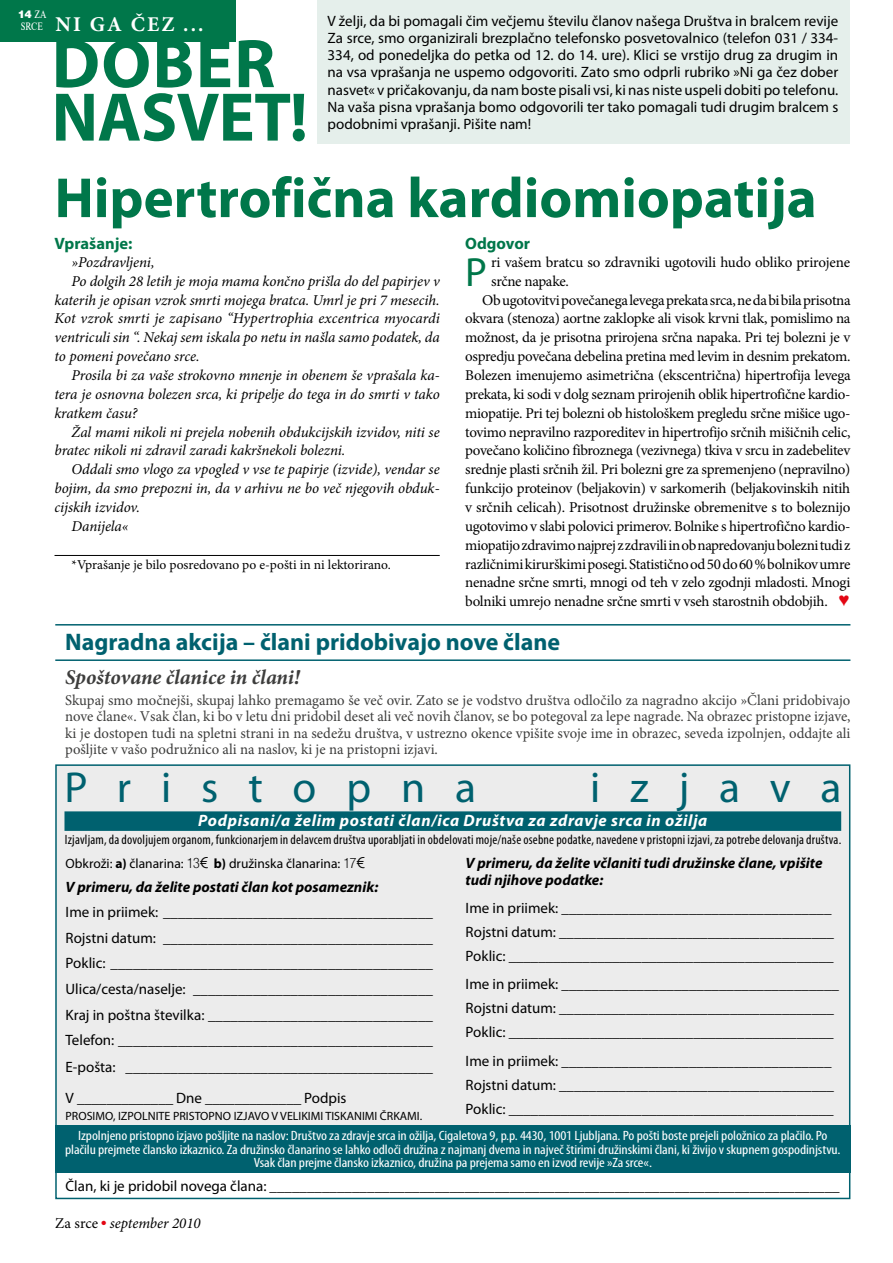
<style>
.page{position:relative;width:893px;height:1263px;background:#fff}
.page>*{position:absolute;margin:0;border:0;box-sizing:border-box;transform-origin:0 0}
.t1{font:700 69.3px/53.4px "Myriad Pro";color:#00774a}
.t2{font:700 57px "Myriad Pro";color:#00774a}
.t3{font:43.5px "Myriad Pro";letter-spacing:.69em;color:#00616f}
.t4{font:40.95px "Myriad Pro";color:#00774a}
.t5{font:700 24px "Myriad Pro";color:#00616f}
.t6{font:italic 700 21px "Minion Pro";letter-spacing:-.005em;color:#3d3d3c}
.t7{font:700 21px "Minion Pro";letter-spacing:.1em;color:#fff}
.t8{font:italic 700 16.5px "Myriad Pro";letter-spacing:.04em;color:#fff}
.t9{font:700 16.5px "Myriad Pro";color:#00774a}
.t10{font:15px/17.2px "Myriad Pro";color:#000}
.t11{font:15px "Minion Pro";letter-spacing:-.02em;color:#000}
.t12{font:italic 15px "Minion Pro";letter-spacing:-.005em;color:#000}
.t13{font:15px/16.5px "Minion Pro";color:#3d3d3c;text-align:justify}
.t14{font:italic 700 15px/17px "Myriad Pro";color:#000}
.t15{font:condensed 13.5px/13.5px "Myriad Pro";letter-spacing:-.005em;color:#fff;text-align:center;scale:1.15 1}
.t16{font:condensed 13.5px "Myriad Pro";letter-spacing:.015em;color:#000}
.t17{font:13.5px "Minion Pro";color:#000}
.t18{font:13.5px "Myriad Pro";color:#000}
.t19{font:12px "Myriad Pro";color:#000}
.t20{font:11.25px "Nimbus San DEE Blac";color:#fff}
.t21{font:6px "Dixieland";color:#e30613}
.s1{font-family:"Nimbus Rom DEE"}
.s2{font-family:"Nimbus Rom DEE";font-weight:400;font-size:11.25px}
.s3{font-weight:700}
.s4{font-family:"Nimbus San DEE Ligh Cond";font-size:15px}
.s5{font-family:"Century Gothic";font-size:15px}
</style>
<div class="page">
<div style="left:0;top:0;width:236px;height:41px;background:#00774a"></div>
<div style="left:317px;top:0;width:532px;height:144px;background:#e5efeb"></div>
<hr style="left:55px;top:555px;width:385px;height:1px;background:#000">
<hr style="left:55px;top:659px;width:795px;height:2px;background:#00616f">
<div style="left:56px;top:765px;width:794px;height:389px;background:#ececec"></div>
<div style="left:64px;top:811px;width:777px;height:20px;background:#00616f"></div>
<div style="left:55px;top:1125px;width:795px;height:48px;background:#00616f"></div>
<div style="left:55px;top:764px;width:795px;height:435px;border:2px solid #00616f"></div>
<hr style="left:55px;top:624px;width:795px;height:1px;background:#00616f">
<p class="t20" style="left:17px;top:8px;width:30px">14 <span class="s1">ZA</span></p>
<h3 class="t7" style="left:21px;top:9px;width:184px"><span class="s2">SRCE</span> NI GA ČEZ ...</h3>
<h1 class="t1" style="left:52px;top:38px;width:45px">dober nasvet</h1>
<h1 class="t1" style="left:290px;top:91px;width:20px">!</h1>
<p class="t10" style="left:328px;top:12px;width:512px;text-align:justify">V želji, da bi pomagali čim večjemu številu članov našega Društva in bralcem revije Za srce, smo organizirali brezplačno telefonsko posvetovalnico (telefon 031 / 334- 334, od ponedeljka do petka od 12. do 14. ure). Klici se vrstijo drug za drugim in na vsa vprašanja ne uspemo odgovoriti. Zato smo odprli rubriko »Ni ga čez dober nasvet« v pričakovanju, da nam boste pisali vsi, ki nas niste uspeli dobiti po telefonu.<br>Na vaša pisna vprašanja bomo odgovorili ter tako pomagali tudi drugim bralcem s podobnimi vprašanji. Pišite nam!</p>
<h2 class="t2" style="left:55px;top:166px;width:764px">Hipertrofična kardiomiopatija</h2>
<p class="t9" style="left:465px;top:235px;width:66px">Odgovor</p>
<h3 class="t4" style="left:465px;top:250px;width:23px">P</h3>
<p class="t11" style="left:491px;top:252px;width:360px">ri vašem bratcu so zdravniki ugotovili hudo obliko prirojene</p>
<p class="t9" style="left:55px;top:235px;width:80px">Vprašanje:</p>
<p class="t12" style="left:72px;top:252px;width:84px">»Pozdravljeni,</p>
<p class="t12" style="left:72px;top:271px;width:370px">Po dolgih 28 letih je moja mama končno prišla do del papirjev v</p>
<p class="t12" style="left:55px;top:290px;width:387px">katerih je opisan vzrok smrti mojega bratca. Umrl je pri 7 mesecih.</p>
<p class="t12" style="left:55px;top:308px;width:387px">Kot vzrok smrti je zapisano “Hypertrophia excentrica myocardi</p>
<p class="t12" style="left:55px;top:327px;width:387px">ventriculi sin “. Nekaj sem iskala po netu in našla samo podatek, da</p>
<p class="t12" style="left:55px;top:346px;width:147px">to pomeni povečano srce.</p>
<p class="t12" style="left:72px;top:365px;width:370px">Prosila bi za vaše strokovno mnenje in obenem še vprašala ka-</p>
<p class="t12" style="left:55px;top:384px;width:387px">tera je osnovna bolezen srca, ki pripelje do tega in do smrti v tako</p>
<p class="t12" style="left:55px;top:403px;width:84px">kratkem času?</p>
<p class="t12" style="left:72px;top:422px;width:370px">Žal mami nikoli ni prejela nobenih obdukcijskih izvidov, niti se</p>
<p class="t12" style="left:55px;top:440px;width:292px">bratec nikoli ni zdravil zaradi kakršnekoli bolezni.</p>
<p class="t12" style="left:72px;top:459px;width:370px">Oddali smo vlogo za vpogled v vse te papirje (izvide), vendar se</p>
<p class="t12" style="left:55px;top:478px;width:387px">bojim, da smo prepozni in, da v arhivu ne bo več njegovih obduk-</p>
<p class="t12" style="left:55px;top:497px;width:87px">cijskih izvidov.</p>
<p class="t12" style="left:72px;top:516px;width:58px">Danijela«</p>
<p class="t17" style="left:72px;top:555px;width:321px">*Vprašanje je bilo posredovano po e-pošti in ni lektorirano.</p>
<p class="t11" style="left:491px;top:271px;width:79px">srčne napake.</p>
<p class="t11" style="left:482px;top:290px;width:370px">Ob ugotovitvi povečanega levega prekata srca, ne da bi bila prisotna</p>
<p class="t11" style="left:465px;top:309px;width:387px">okvara (stenoza) aortne zaklopke ali visok krvni tlak, pomislimo na</p>
<p class="t11" style="left:465px;top:327px;width:387px">možnost, da je prisotna prirojena srčna napaka. Pri tej bolezni je v</p>
<p class="t11" style="left:465px;top:346px;width:387px">ospredju povečana debelina pretina med levim in desnim prekatom.</p>
<p class="t11" style="left:465px;top:365px;width:387px">Bolezen imenujemo asimetrična (ekscentrična) hipertrofija levega</p>
<p class="t11" style="left:465px;top:384px;width:387px">prekata, ki sodi v dolg seznam prirojenih oblik hipertrofične kardio-</p>
<p class="t11" style="left:465px;top:403px;width:387px">miopatije. Pri tej bolezni ob histološkem pregledu srčne mišice ugo-</p>
<p class="t11" style="left:465px;top:422px;width:387px">tovimo nepravilno razporeditev in hipertrofijo srčnih mišičnih celic,</p>
<p class="t11" style="left:465px;top:441px;width:387px">povečano količino fibroznega (vezivnega) tkiva v srcu in zadebelitev</p>
<p class="t11" style="left:465px;top:459px;width:387px">srednje plasti srčnih žil. Pri bolezni gre za spremenjeno (nepravilno)</p>
<p class="t11" style="left:465px;top:478px;width:387px">funkcijo proteinov (beljakovin) v sarkomerih (beljakovinskih nitih</p>
<p class="t11" style="left:465px;top:497px;width:387px">v srčnih celicah). Prisotnost družinske obremenitve s to boleznijo</p>
<p class="t11" style="left:465px;top:516px;width:387px">ugotovimo v slabi polovici primerov. Bolnike s hipertrofično kardio-</p>
<p class="t11" style="left:465px;top:535px;width:387px">miopatijo zdravimo najprej z zdravili in ob napredovanju bolezni tudi z</p>
<p class="t11" style="left:465px;top:554px;width:387px">različnimi kirurškimi posegi. Statistično od 50 do 60 % bolnikov umre</p>
<p class="t11" style="left:465px;top:573px;width:387px">nenadne srčne smrti, mnogi od teh v zelo zgodnji mladosti. Mnogi</p>
<p class="t11" style="left:465px;top:591px;width:364px">bolniki umrejo nenadne srčne smrti v vseh starostnih obdobjih.</p>
<h3 class="t5" style="left:65px;top:629px;width:496px">Nagradna akcija – člani pridobivajo nove člane</h3>
<h3 class="t6" style="left:65px;top:662px;width:236px">Spoštovane članice in člani!</h3>
<p class="t13" style="left:65px;top:692px;width:787px">Skupaj smo močnejši, skupaj lahko premagamo še več ovir. Zato se je vodstvo društva odločilo za nagradno akcijo »Člani pridobivajo nove člane«. Vsak član, ki bo v letu dni pridobil deset ali več novih članov, se bo potegoval za lepe nagrade. Na obrazec pristopne izjave, ki je dostopen tudi na spletni strani in na sedežu društva, v ustrezno okence vpišite svoje ime in obrazec, seveda izpolnjen, oddajte ali pošljite v vašo podružnico ali na naslov, ki je na pristopni izjavi.</p>
<h3 class="t3" style="left:64px;top:764px;width:413px">Pristopna</h3>
<h3 class="t3" style="left:590px;top:764px;width:253px">izjava</h3>
<p class="t8" style="left:198px;top:812px;width:511px">Podpisani/a želim postati član/ica Društva za zdravje srca in ožilja</p>
<p class="t16" style="left:65px;top:832px;width:778px">Izjavljam, da dovoljujem organom, funkcionarjem in delavcem društva uporabljati in obdelovati moje/naše osebne podatke, navedene v pristopni izjavi, za potrebe delovanja društva.</p>
<p class="t18" style="left:66px;top:856px;width:301px">Obkroži: <span class="s3">a)</span> članarina: <span class="s4">13</span><span class="s5">€</span> <span class="s3">b)</span> družinska članarina: <span class="s4">17</span><span class="s5">€</span></p>
<p class="t14" style="left:66px;top:879px;width:314px">V primeru, da želite postati član kot posameznik:</p>
<p class="t10" style="left:66px;top:900px;width:369px;line-height:25.5px;text-align:justify">Ime in priimek: ____________________________________ Rojstni datum: ____________________________________ Poklic: ___________________________________________ Ulica/cesta/naselje: ________________________________ Kraj in poštna številka: ______________________________ Telefon: __________________________________________</p>
<p class="t10" style="left:66px;top:1052px;width:369px;line-height:31.2px">E-pošta: _________________________________________<br>V _____________ Dne _____________ Podpis</p>
<p class="t19" style="left:66px;top:1110px;width:358px">PROSIMO, IZPOLNITE PRISTOPNO IZJAVO V VELIKIMI TISKANIMI ČRKAMI.</p>
<p class="t14" style="left:466px;top:855px;width:358px">V primeru, da želite včlaniti tudi družinske člane, vpišite tudi njihove podatke:</p>
<p class="t10" style="left:466px;top:896px;width:370px;line-height:24px">Ime in priimek: ____________________________________<br>Rojstni datum: _____________________________________<br>Poklic: ____________________________________________</p>
<p class="t10" style="left:466px;top:973px;width:375px;line-height:24px">Ime in priimek: _____________________________________<br>Rojstni datum: _____________________________________<br>Poklic: ____________________________________________</p>
<p class="t10" style="left:466px;top:1049px;width:370px;line-height:24px">Ime in priimek: ____________________________________<br>Rojstni datum: _____________________________________<br>Poklic: ____________________________________________</p>
<p class="t15" style="left:65px;top:1129px;width:676px">Izpolnjeno pristopno izjavo pošljite na naslov: Društvo za zdravje srca in ožilja, Cigaletova 9, p.p. 4430, 1001 Ljubljana. Po pošti boste prejeli položnico za plačilo. Po plačilu prejmete člansko izkaznico. Za družinsko članarino se lahko odloči družina z najmanj dvema in največ štirimi družinskimi člani, ki živijo v skupnem gospodinjstvu.<br>Vsak član prejme člansko izkaznico, družina pa prejema samo en izvod revije »Za srce«.</p>
<p class="t10" style="left:66px;top:1177px;width:776px">Član, ki je pridobil novega člana: ____________________________________________________________________________</p>
<p class="t11" style="left:55px;top:1213px;width:44px">Za srce</p>
<p class="t21" style="left:102px;top:1220px;width:6px">l</p>
<p class="t12" style="left:110px;top:1213px;width:92px">september 2010</p>
</div>
